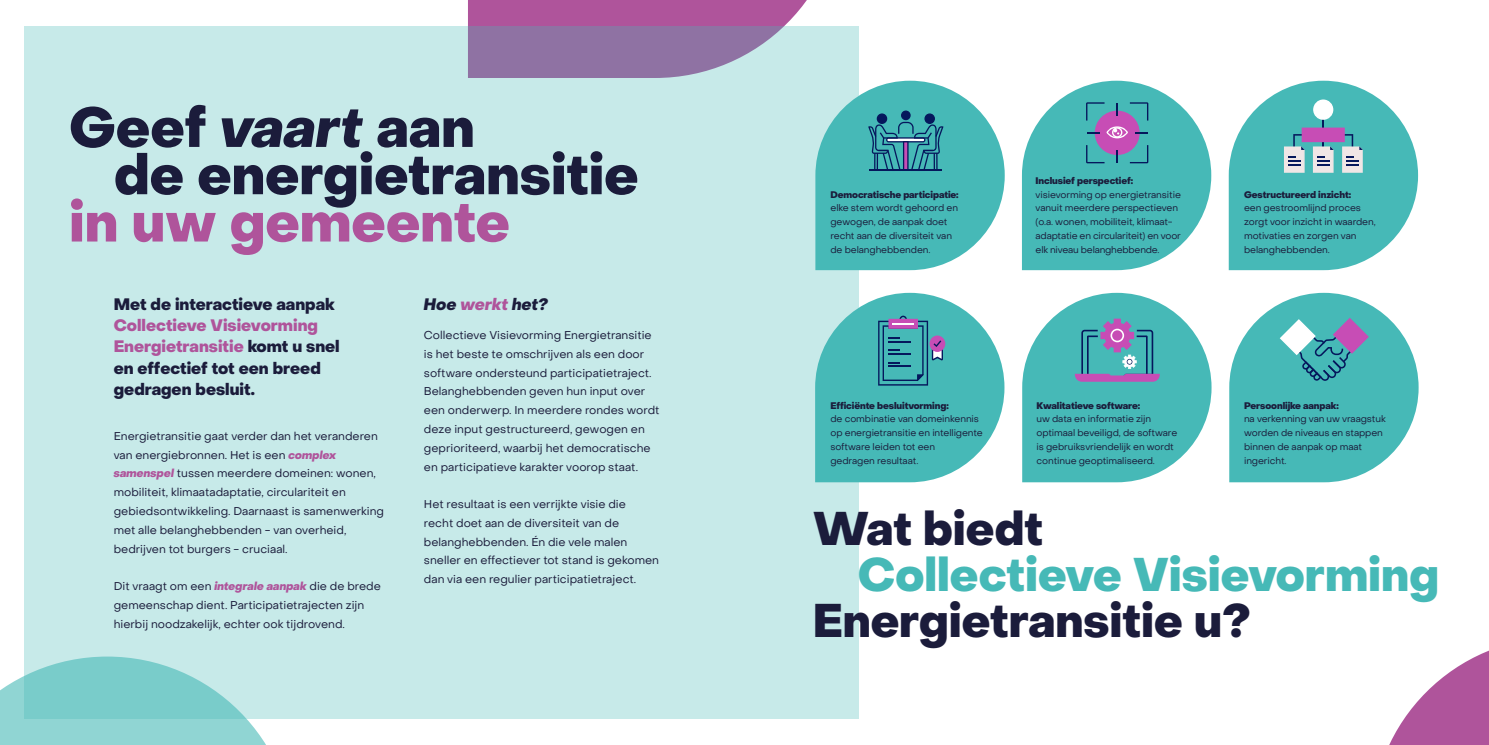
<style>
.page{position:relative;width:1489px;height:745px;background:#fff}
.page>*{position:absolute;margin:0;border:0;box-sizing:border-box;transform-origin:0 0}
.t1{font:800 55.38px/47.2px "PP Object Sans";color:#1b1c3b}
.t2{font:800 55.38px "PP Object Sans";color:#af549b}
.t3{font:800 46.25px "PP Object Sans";color:#1b1c3b}
.t4{font:800 46.25px "PP Object Sans";color:#46b9b7}
.t5{font:800 16.25px/21.2px "PP Object Sans";color:#1b1c3b}
.t6{font:italic 800 16.25px "PP Object Sans";color:#1b1c3b}
.t7{font:11.25px/18.8px "PP Object Sans";color:#1b1c3b}
.t8{font:9.38px/13.8px "PP Object Sans";letter-spacing:-.01em;color:#1b1c3b}
.t9{font:800 9.38px "PP Object Sans";letter-spacing:-.01em;color:#1b1c3b}
.s1{font-style:italic}
.s2{color:#af549b}
.s3{font-weight:800;font-style:italic;color:#af549b}
</style>
<div class="page">
<svg style="left:0;top:656px;width:294px;height:88px"></svg>
<div style="left:25px;top:27px;width:834px;height:691px;background:#c7eae9"></div>
<svg style="left:1389px;top:651px;width:99px;height:93px"></svg>
<svg style="left:1229px;top:292px;width:189px;height:190px"></svg>
<svg style="left:1228px;top:81px;width:189px;height:189px"></svg>
<svg style="left:468px;top:0;width:536px;height:270px"></svg>
<hr style="left:869px;top:170px;width:72px;height:1px;background:#05175c">
<svg style="left:1022px;top:81px;width:189px;height:189px"></svg>
<svg style="left:1022px;top:292px;width:189px;height:190px"></svg>
<svg style="left:815px;top:292px;width:189px;height:190px"></svg>
<h1 class="t1" style="left:114px;top:105px;width:526px;text-indent:-45px">Geef <span class="s1">vaart</span> aan<br>de energietransitie</h1>
<h1 class="t2" style="left:69px;top:188px;width:442px">in uw gemeente</h1>
<h3 class="t5" style="left:114px;top:293px;width:223px">Met de interactieve aanpak</h3>
<h3 class="t5" style="left:114px;top:315px;width:227px"><span class="s2">Collectieve Visievorming<br>Energietransitie</span> komt u snel en effectief tot een breed gedragen besluit.</h3>
<p class="t7" style="left:114px;top:426px;width:272px">Energietransitie gaat verder dan het veranderen van energiebronnen. Het is een <span class="s3">complex samenspel</span> tussen meerdere domeinen: wonen, mobiliteit, klimaatadaptatie, circulariteit en gebiedsontwikkeling. Daarnaast is samenwerking met alle belanghebbenden - van overheid, bedrijven tot burgers - cruciaal.</p>
<p class="t7" style="left:114px;top:576px;width:268px">Dit vraagt om een <span class="s3">integrale aanpak</span> die de brede gemeenschap dient. Participatietrajecten zijn hierbij noodzakelijk, echter ook tijdrovend.</p>
<h3 class="t6" style="left:424px;top:294px;width:126px">Hoe <span class="s2">werkt</span> het?</h3>
<p class="t7" style="left:424px;top:325px;width:237px">Collectieve Visievorming Energietransitie is het beste te omschrijven als een door software ondersteund participatietraject.<br>Belanghebbenden geven hun input over een onderwerp. In meerdere rondes wordt deze input gestructureerd, gewogen en geprioriteerd, waarbij het democratische en participatieve karakter voorop staat.</p>
<p class="t7" style="left:424px;top:494px;width:237px">Het resultaat is een verrijkte visie die<br>recht doet aan de diversiteit van de belanghebbenden. Én die vele malen sneller en effectiever tot stand is gekomen dan via een regulier participatietraject.</p>
<p class="t9" style="left:830px;top:188px;width:130px">Democratische participatie:</p>
<p class="t8" style="left:830px;top:201px;width:129px">elke stem wordt gehoord en gewogen, de aanpak doet recht aan de diversiteit van de belanghebbenden.</p>
<p class="t9" style="left:1035px;top:175px;width:99px">Inclusief perspectief:</p>
<p class="t8" style="left:1035px;top:187px;width:147px">visievorming op energietransitie vanuit meerdere perspectieven (o.a. wonen, mobiliteit, klimaat&shy;adaptatie en circulariteit) en voor elk niveau belanghebbende.</p>
<p class="t9" style="left:830px;top:399px;width:120px">Efficiënte besluitvorming:</p>
<p class="t8" style="left:830px;top:412px;width:154px">de combinatie van domeinkennis op energietransitie en intelligente software leiden tot een<br>gedragen resultaat.</p>
<p class="t9" style="left:1036px;top:399px;width:105px">Kwalitatieve software:</p>
<p class="t8" style="left:1036px;top:412px;width:142px">uw data en informatie zijn optimaal beveiligd, de software is gebruiksvriendelijk en wordt continue geoptimaliseerd.</p>
<p class="t9" style="left:1243px;top:188px;width:108px">Gestructureerd inzicht:</p>
<p class="t8" style="left:1243px;top:201px;width:133px">een gestroomlijnd proces zorgt voor inzicht in waarden, motivaties en zorgen van belanghebbenden.</p>
<p class="t9" style="left:1243px;top:399px;width:96px">Persoonlijke aanpak:</p>
<p class="t8" style="left:1243px;top:412px;width:143px">na verkenning van uw vraagstuk worden de niveaus en stappen binnen de aanpak op maat ingericht.</p>
<h2 class="t3" style="left:812px;top:500px;width:232px">Wat biedt</h2>
<h2 class="t4" style="left:857px;top:546px;width:583px">Collectieve Visievorming</h2>
<h2 class="t3" style="left:812px;top:592px;width:439px">Energietransitie u?</h2>
</div>
